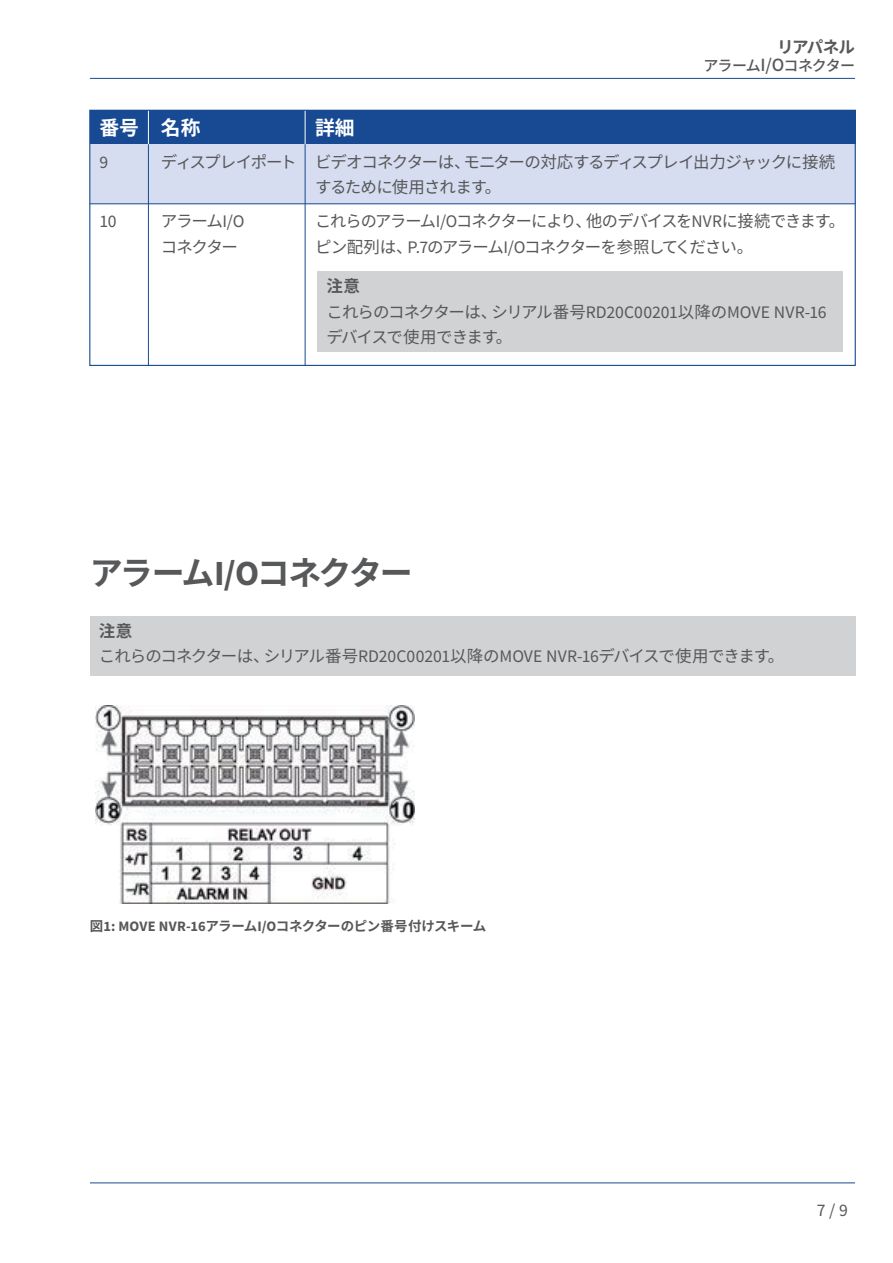
<style>
.page{position:relative;width:893px;height:1263px;background:#fff}
.page>*{position:absolute;margin:0;border:0;box-sizing:border-box;transform-origin:0 0}
.t1{font:700 33px "Noto Sans CJ Kjp";letter-spacing:-.075em;color:#57585a}
.t2{font:700 19.8px "Noto Sans CJ Kjp";color:#fff}
.t3{font:17.7px "Source Sans Pro";color:#57585a}
.t4{font:16.5px/25.5px "Noto Sans CJ Kjp";letter-spacing:-.075em;color:#57585a}
.t5{font:700 16.5px "Noto Sans CJ Kjp";letter-spacing:-.075em;color:#57585a}
.t6{font:500 15px "Noto Sans CJ Kjp";letter-spacing:-.065em;color:#57585a}
.t7{font:700 13.5px "Noto Sans CJ Kjp";letter-spacing:-.04em;color:#57585a}
.s1{font-size:16.65px}
.s2{font-family:"Source Sans Pro";font-size:17.7px}
.s3{font-weight:700}
.s4{font-family:"Source Sans Pro";font-size:35.25px}
.s5{font-family:"Source Sans Pro";font-size:14.4px}
</style>
<div class="page">
<img style="left:95px;top:705px;width:320px;height:198px">
<div style="left:90px;top:110px;width:765px;height:34px;background:#184a93"></div>
<div style="left:90px;top:144px;width:765px;height:60px;background:#d6ddf0"></div>
<div style="left:317px;top:271px;width:526px;height:81px;background:#d1d2d4"></div>
<div style="left:90px;top:616px;width:765px;height:60px;background:#d1d2d4"></div>
<hr style="left:90px;top:203px;width:765px;height:1px;background:#184a93">
<hr style="left:148px;top:110px;width:1px;height:255px;background:#184a93">
<hr style="left:305px;top:110px;width:1px;height:255px;background:#184a93">
<hr style="left:148px;top:110px;width:1px;height:34px;background:#fff">
<hr style="left:305px;top:110px;width:1px;height:34px;background:#fff">
<div style="left:89px;top:110px;width:767px;height:256px;border:1px solid #184a93"></div>
<hr style="left:90px;top:1182px;width:765px;height:1px;background:#184a93">
<hr style="left:90px;top:78px;width:765px;height:1px;background:#184a93">
<p class="t5" style="left:777px;top:37px;width:79px">リアパネル</p>
<p class="t6" style="left:703px;top:57px;width:153px">アラーム<span class="s1">I/O</span>コネクター</p>
<p class="t2" style="left:99px;top:117px;width:103px">番号 名称</p>
<p class="t2" style="left:315px;top:117px;width:41px">詳細</p>
<p class="t3" style="left:99px;top:151px;width:10px">9</p>
<p class="t4" style="left:315px;top:149px;width:522px;text-indent:-154px">ディスプレイポート ビデオコネクターは、モニターの対応するディスプレイ出力ジャックに接続するために使用されます。</p>
<p class="t3" style="left:99px;top:211px;width:19px">10</p>
<p class="t4" style="left:315px;top:209px;width:531px">これらのアラーム<span class="s2">I/O</span>コネクターにより、他のデバイスを<span class="s2">NVR</span>に接続できます。ピン配列は、<span class="s2">P.7</span>のアラーム<span class="s2">I/O</span>コネクターを参照してください。</p>
<p class="t4" style="left:161px;top:209px;width:85px">アラーム<span class="s2">I/O</span>コネクター</p>
<p class="t4" style="left:327px;top:274px;width:502px"><span class="s3">注意<br></span>これらのコネクターは、シリアル番号<span class="s2">RD20C00201</span>以降の<span class="s2">MOVE NVR-16</span>デバイスで使用できます。</p>
<h1 class="t1" style="left:90px;top:554px;width:324px">アラーム<span class="s4">I/O</span>コネクター</h1>
<p class="t4" style="left:99px;top:618px;width:687px"><span class="s3">注意<br></span>これらのコネクターは、シリアル番号<span class="s2">RD20C00201</span>以降の<span class="s2">MOVE NVR-16</span>デバイスで使用できます。</p>
<p class="t7" style="left:90px;top:919px;width:398px">図<span class="s5">1: MOVE NVR-16</span>アラーム<span class="s5">I/O</span>コネクターのピン番号付けスキーム</p>
<p class="t3" style="left:817px;top:1199px;width:33px">7/9</p>
</div>
